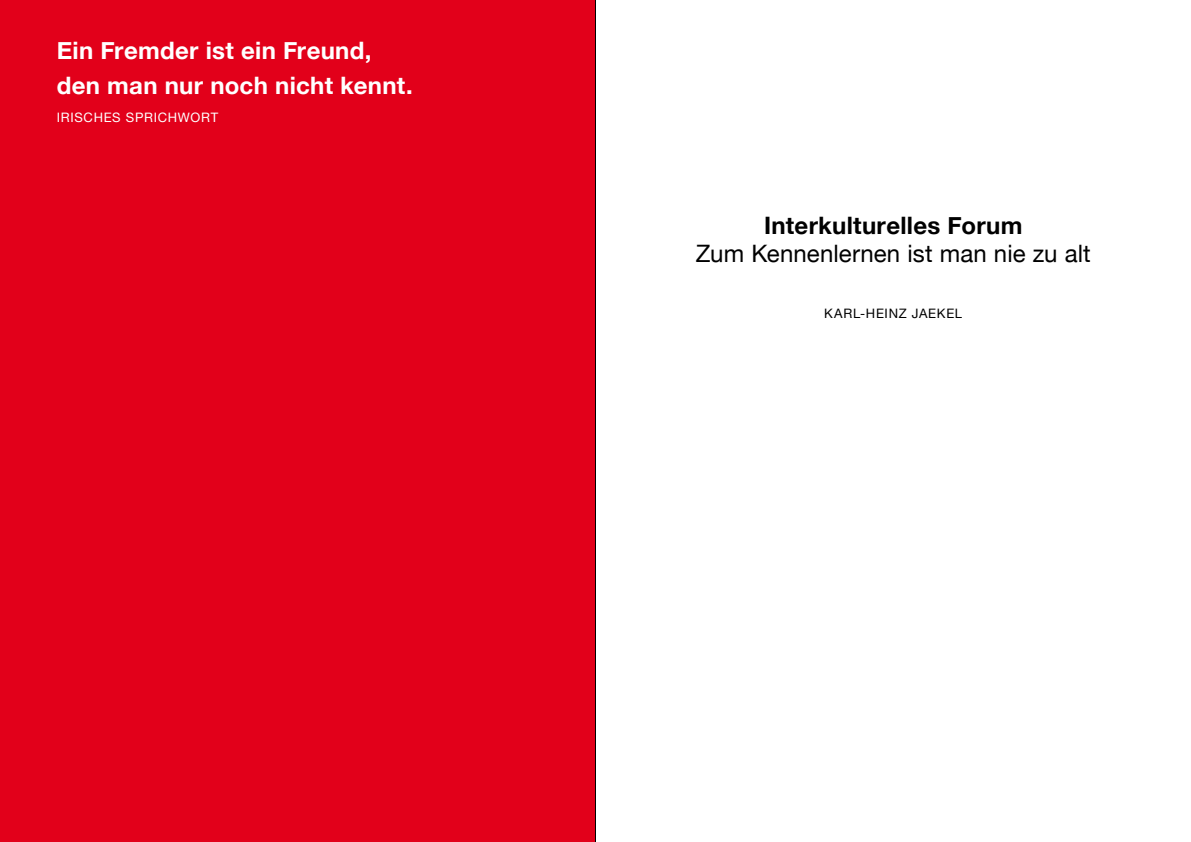
<style>
.page{position:relative;width:1191px;height:842px;background:#fff}
.page>*{position:absolute;margin:0;border:0;box-sizing:border-box;transform-origin:0 0}
.t1{font:700 24px/35px "Helvetica Neue";letter-spacing:.015em;color:#fff}
.t2{font:24px "Helvetica Neue";letter-spacing:.005em;color:#000}
.t3{font:700 24px "Helvetica Neue";letter-spacing:.01em;color:#000}
.t4{font:13px "Helvetica Neue";letter-spacing:.055em;color:#fff}
.t5{font:13px "Helvetica Neue";letter-spacing:.05em;color:#000}
</style>
<div class="page">
<div style="left:0;top:0;width:595px;height:842px;background:#e2001a"></div>
<hr style="left:595px;top:0;width:1px;height:842px;background:#000">
<p class="t1" style="left:57px;top:33px;width:357px">Ein Fremder ist ein Freund, den man nur noch nicht kennt.</p>
<p class="t4" style="left:57px;top:108px;width:163px">Irisches Sprichwort</p>
<p class="t3" style="left:764px;top:206px;width:260px">Interkulturelles Forum</p>
<p class="t2" style="left:695px;top:236px;width:396px">Zum Kennenlernen ist man nie zu alt</p>
<p class="t5" style="left:824px;top:304px;width:20px">Karl</p>
<p class="t5" style="left:860px;top:304px;width:99px">-H einz Jaekel</p>
</div>
